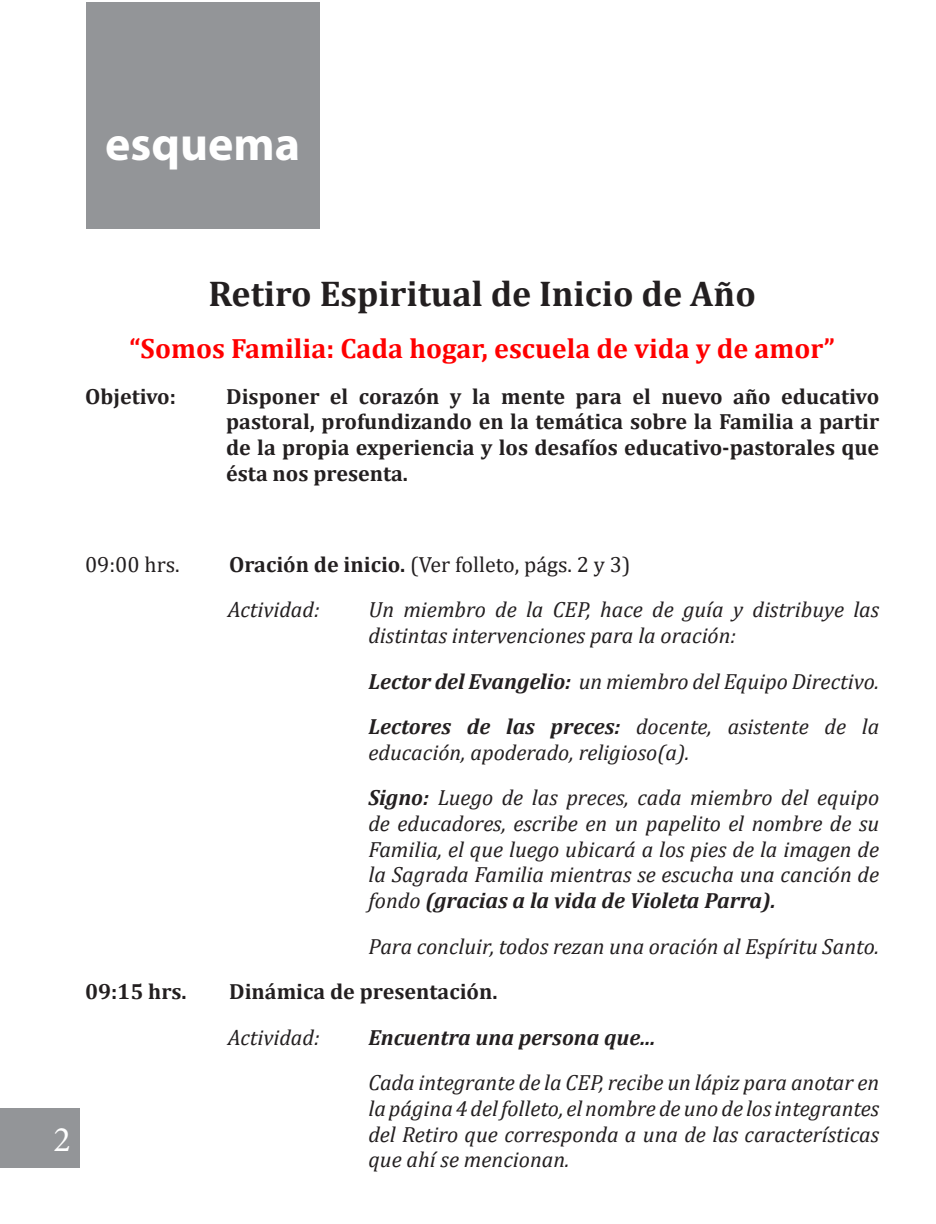
<style>
.page{position:relative;width:936px;height:1224px;background:#fff}
.page>*{position:absolute;margin:0;border:0;box-sizing:border-box;transform-origin:0 0}
.t1{font:700 48px "Myriad Pro";color:#fff}
.t2{font:700 36px "Cambria";color:#231f20}
.t3{font:36px "Minion Pro";color:#fff}
.t4{font:700 28px "Cambria";color:#f00}
.t5{font:italic 22px/25.6px "Cambria";color:#231f20}
.t6{font:700 22px/25.6px "Cambria";color:#231f20;text-align:justify}
.t7{font:22px "Cambria";color:#231f20}
.t8{font:italic 700 22px "Cambria";color:#231f20}
.s1{font-weight:700}
</style>
<div class="page">
<div style="left:0;top:1108px;width:79px;height:60px;background:#939598"></div>
<div style="left:86px;top:2px;width:233px;height:227px;background:#939598"></div>
<p class="t1" style="left:105px;top:112px;width:196px">esquema</p>
<p class="t2" style="left:208px;top:268px;width:549px">Retiro Espiritual de Inicio de Año</p>
<p class="t4" style="left:129px;top:329px;width:707px">“Somos Familia: Cada hogar, escuela de vida y de amor”</p>
<p class="t6" style="left:85px;top:383px;width:92px">Objetivo:</p>
<p class="t6" style="left:226px;top:383px;width:654px">Disponer el corazón y la mente para el nuevo año educativo pastoral, profundizando en la temática sobre la Familia a partir de la propia experiencia y los desafíos educativo-pastorales que ésta nos presenta.</p>
<p class="t3" style="left:54px;top:1116px;width:19px">2</p>
<p class="t7" style="left:85px;top:551px;width:96px">09:00 hrs.</p>
<p class="t7" style="left:229px;top:551px;width:403px"><span class="s1">Oración de inicio.</span> (Ver folleto, págs. 2 y 3)</p>
<p class="t5" style="left:228px;top:596px;width:94px">Actividad:</p>
<p class="t5" style="left:368px;top:596px;width:512px">Un miembro de la CEP, hace de guía y distribuye las distintas intervenciones para la oración:</p>
<p class="t5" style="left:368px;top:667px;width:512px"><span class="s1">Lector del Evangelio:</span> un miembro del Equipo Directivo.</p>
<p class="t5" style="left:368px;top:713px;width:512px"><span class="s1">Lectores de las preces:</span> docente, asistente de la educación, apoderado, religioso(a).</p>
<p class="t5" style="left:368px;top:784px;width:512px;text-align:justify"><span class="s1">Signo:</span> Luego de las preces, cada miembro del equipo de educadores, escribe en un papelito el nombre de su Familia, el que luego ubicará a los pies de la imagen de la Sagrada Familia mientras se escucha una canción de fondo <span class="s1">(gracias a la vida de Violeta Parra).</span></p>
<p class="t5" style="left:368px;top:932px;width:512px">Para concluir, todos rezan una oración al Espíritu Santo.</p>
<p class="t6" style="left:85px;top:978px;width:103px">09:15 hrs.</p>
<p class="t6" style="left:229px;top:978px;width:270px">Dinámica de presentación.</p>
<p class="t5" style="left:228px;top:1024px;width:94px">Actividad:</p>
<p class="t8" style="left:368px;top:1022px;width:288px">Encuentra una persona que...</p>
<p class="t5" style="left:368px;top:1069px;width:512px;text-align:justify">Cada integrante de la CEP, recibe un lápiz para anotar en la página 4 del folleto, el nombre de uno de los integrantes del Retiro que corresponda a una de las características que ahí se mencionan.</p>
</div>
